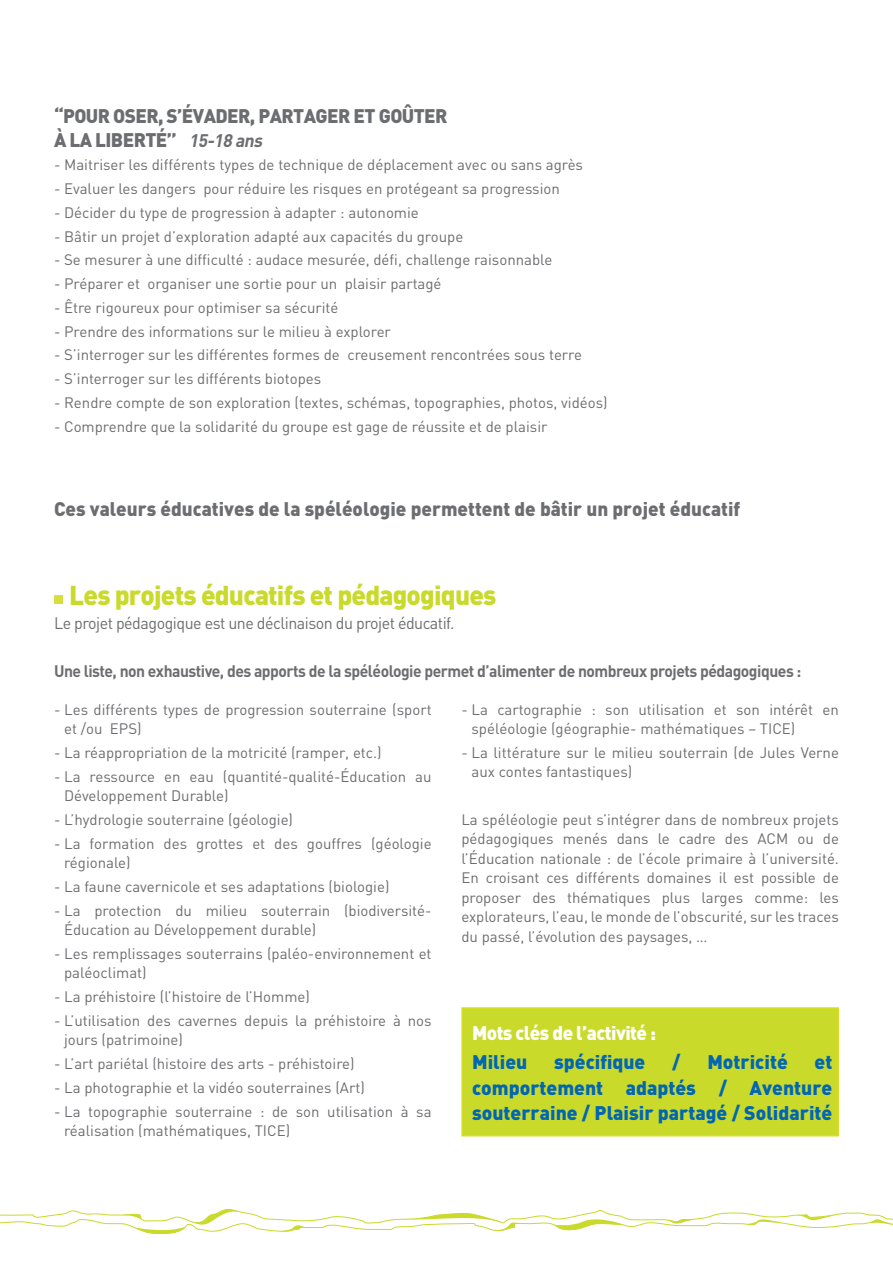
<style>
.page{position:relative;width:893px;height:1263px;background:#fff}
.page>*{position:absolute;margin:0;border:0;box-sizing:border-box;transform-origin:0 0}
.t1{font:27px "DIN Black Euro";letter-spacing:-.03em;color:#c9da2b}
.t2{font:19.5px/25.5px "DIN Black Euro";color:#0166b3;text-align:justify}
.t3{font:19.5px "DIN Black Euro";color:#6c6d70}
.t4{font:19.5px/24px "DIN Black Euro";letter-spacing:-.03em;color:#6c6d70}
.t5{font:19.5px "DIN Black Euro";letter-spacing:-.03em;color:#fff}
.t6{font:700 16.5px "DIN";letter-spacing:-.03em;color:#6c6d70;scale:.95 1}
.t7{font:16.5px "DIN";letter-spacing:-.03em;color:#6c6d70}
.t8{font:15px/19.5px "DIN";color:#6c6d70}
.s1{font-family:"DIN";font-weight:700;font-style:italic;font-size:18px}
</style>
<div class="page">
<div style="left:54px;top:595px;width:9px;height:8px;background:#d5df3e"></div>
<svg style="left:0;top:1209px;width:893px;height:25px"></svg>
<div style="left:461px;top:1007px;width:378px;height:129px;background:#c9da2b;border:2px solid #d6df21"></div>
<p class="t4" style="left:54px;top:103px;width:395px">“POUR OSER, S’ÉVADER, PARTAGER ET GOÛTER<br>À LA LIBERTÉ’’ <span class="s1">15-18 ans</span></p>
<p class="t8" style="left:54px;top:155px;width:531px">- Maitriser les différents types de technique de déplacement avec ou sans agrès</p>
<p class="t8" style="left:54px;top:179px;width:507px">- Evaluer les dangers pour réduire les risques en protégeant sa progression</p>
<p class="t8" style="left:54px;top:202px;width:366px">- Décider du type de progression à adapter : autonomie</p>
<p class="t8" style="left:54px;top:226px;width:411px">- Bâtir un projet d’exploration adapté aux capacités du groupe</p>
<p class="t8" style="left:54px;top:250px;width:500px">- Se mesurer à une difficulté : audace mesurée, défi, challenge raisonnable</p>
<p class="t8" style="left:54px;top:274px;width:389px">- Préparer et organiser une sortie pour un plaisir partagé</p>
<p class="t8" style="left:54px;top:297px;width:286px">- Être rigoureux pour optimiser sa sécurité</p>
<p class="t8" style="left:54px;top:321px;width:338px">- Prendre des informations sur le milieu à explorer</p>
<p class="t8" style="left:54px;top:345px;width:530px">- S’interroger sur les différentes formes de creusement rencontrées sous terre</p>
<p class="t8" style="left:54px;top:369px;width:269px">- S’interroger sur les différents biotopes</p>
<p class="t8" style="left:54px;top:392px;width:555px">- Rendre compte de son exploration (textes, schémas, topographies, photos, vidéos)</p>
<p class="t8" style="left:54px;top:416px;width:495px">- Comprendre que la solidarité du groupe est gage de réussite et de plaisir</p>
<p class="t3" style="left:54px;top:496px;width:688px">Ces valeurs éducatives de la spéléologie permettent de bâtir un projet éducatif</p>
<p class="t1" style="left:69px;top:577px;width:429px">Les projets éducatifs et pédagogiques</p>
<p class="t7" style="left:54px;top:613px;width:402px">Le projet pédagogique est une déclinaison du projet éducatif.</p>
<p class="t6" style="left:54px;top:660px;width:788px">Une liste, non exhaustive, des apports de la spéléologie permet d’alimenter de nombreux projets pédagogiques :</p>
<p class="t8" style="left:64px;top:699px;width:369px;text-indent:-10px">- Les différents types de progression souterraine (sport et /ou EPS)</p>
<p class="t8" style="left:54px;top:742px;width:329px">- La réappropriation de la motricité (ramper, etc.)</p>
<p class="t8" style="left:64px;top:766px;width:369px;text-indent:-10px">- La ressource en eau (quantité-qualité-Éducation au<br>Développement Durable)</p>
<p class="t8" style="left:54px;top:809px;width:241px">- L’hydrologie souterraine (géologie)</p>
<p class="t8" style="left:64px;top:833px;width:369px;text-indent:-10px">- La formation des grottes et des gouffres (géologie régionale)</p>
<p class="t8" style="left:54px;top:876px;width:337px">- La faune cavernicole et ses adaptations (biologie)</p>
<p class="t8" style="left:64px;top:900px;width:369px;text-indent:-10px">- La protection du milieu souterrain (biodiversité-<br>Éducation au Développement durable)</p>
<p class="t8" style="left:64px;top:943px;width:369px;text-indent:-10px">- Les remplissages souterrains (paléo-environnement et paléoclimat)</p>
<p class="t8" style="left:54px;top:987px;width:258px">- La préhistoire (l’histoire de l’Homme)</p>
<p class="t8" style="left:64px;top:1010px;width:369px;text-indent:-10px">- L’utilisation des cavernes depuis la préhistoire à nos jours (patrimoine)</p>
<p class="t8" style="left:54px;top:1054px;width:302px">- L’art pariétal (histoire des arts - préhistoire)</p>
<p class="t8" style="left:54px;top:1077px;width:312px">- La photographie et la vidéo souterraines (Art)</p>
<p class="t8" style="left:64px;top:1101px;width:369px;text-indent:-10px">- La topographie souterraine : de son utilisation à sa réalisation (mathématiques, TICE)</p>
<p class="t8" style="left:471px;top:699px;width:369px;text-indent:-10px">- La cartographie : son utilisation et son intérêt en spéléologie (géographie- mathématiques – TICE)</p>
<p class="t8" style="left:471px;top:742px;width:369px;text-indent:-10px">- La littérature sur le milieu souterrain (de Jules Verne aux contes fantastiques)</p>
<p class="t8" style="left:461px;top:809px;width:379px;text-align:justify">La spéléologie peut s’intégrer dans de nombreux projets pédagogiques menés dans le cadre des ACM ou de l’Éducation nationale : de l’école primaire à l’université.<br>En croisant ces différents domaines il est possible de proposer des thématiques plus larges comme: les explorateurs, l’eau, le monde de l’obscurité, sur les traces du passé, l’évolution des paysages, …</p>
<p class="t5" style="left:472px;top:1019px;width:186px">Mots clés de l’activité :</p>
<p class="t2" style="left:472px;top:1048px;width:57px">Milieu</p>
<p class="t2" style="left:554px;top:1048px;width:93px">spécifique</p>
<p class="t2" style="left:672px;top:1048px;width:10px">/</p>
<p class="t2" style="left:707px;top:1048px;width:82px">Motricité</p>
<p class="t2" style="left:472px;top:1048px;width:362px;text-indent:342px">et comportement adaptés / Aventure souterraine / Plaisir partagé / Solidarité</p>
</div>
